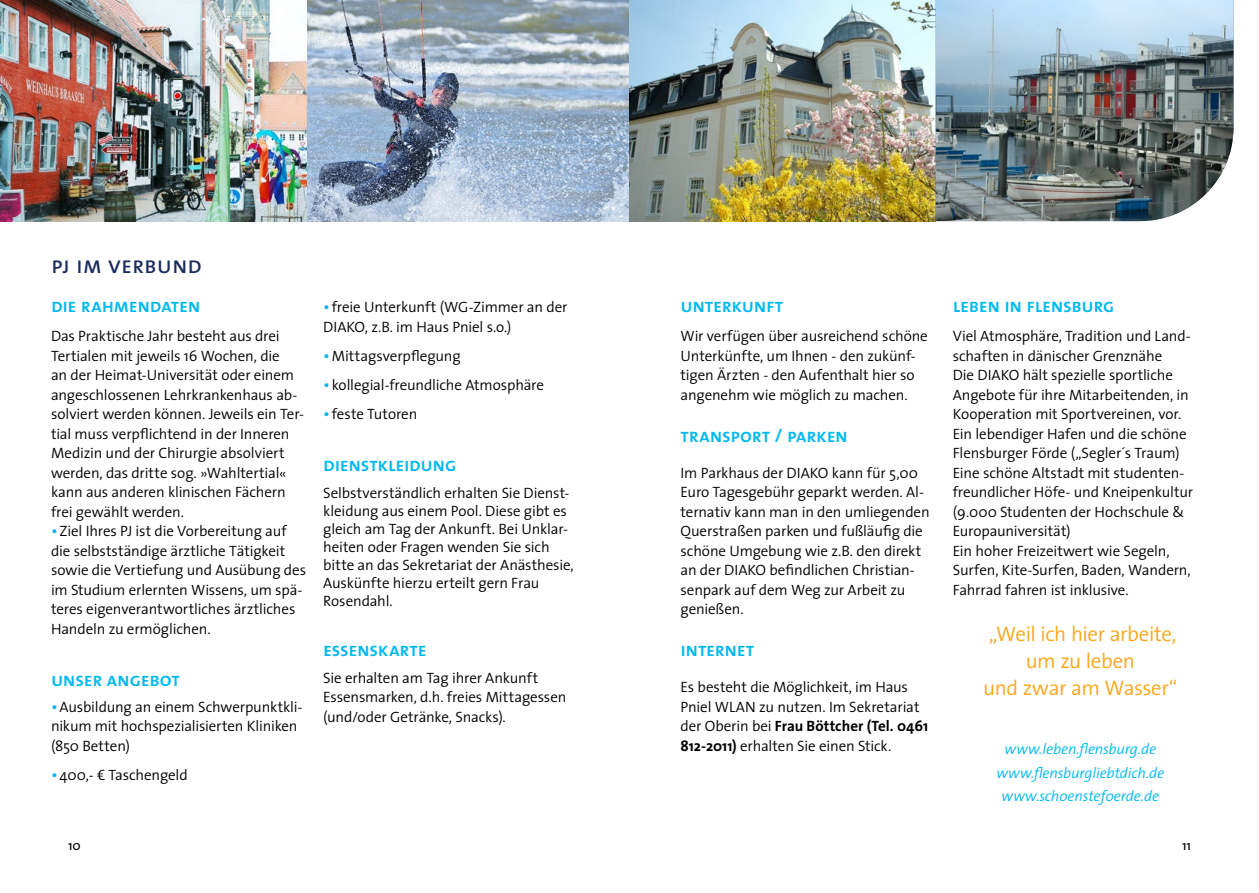
<style>
.page{position:relative;width:1259px;height:893px;background:#fff}
.page>*{position:absolute;margin:0;border:0;box-sizing:border-box;transform-origin:0 0}
.Inhalt_Headline_16pt{font:24px "The Sans Regular Caps";letter-spacing:-.005em;color:#192c5c}
.Zitate{font:300 21px/27px "The Sans";letter-spacing:-.02em;color:#faa61a;text-align:center}
.Inhalt_Headline_13pt{font:19.5px "The Sans Semi Bold Caps";letter-spacing:-.015em;color:#00b9f1}
.Inhalt_Fliesstext{font:300 15px/19.5px "The Sans";letter-spacing:-.01em;color:#000}
.Inhalt_Headline_13pt-2{font:300 15px/18px "The Sans";letter-spacing:-.01em;color:#000}
.Zitatgeber{font:italic 300 15px "The Sans";letter-spacing:-.01em;color:#00b9f1}
.t1{font:13.5px "The Sans";color:#000}
.s1{font-weight:400;font-size:16.5px;color:#00b9f1}
.s2{font-weight:700}
</style>
<div class="page">
<img style="left:306px;top:0;width:323px;height:221px">
<img style="left:0;top:0;width:306px;height:221px">
<img style="left:629px;top:0;width:306px;height:221px">
<img style="left:935px;top:0;width:298px;height:221px">
<p class="Inhalt_Headline_16pt" style="left:51px;top:252px;width:152px">pj im verbund</p>
<p class="Inhalt_Headline_13pt" style="left:51px;top:289px;width:151px">die rahmendaten</p>
<p class="Inhalt_Fliesstext" style="left:51px;top:326px;width:254px">Das Praktische Jahr besteht aus drei Tertialen mit jeweils 16 Wochen, die<br>an der Heimat-Universität oder einem angeschlossenen Lehrkrankenhaus ab&shy;solviert werden können. Jeweils ein Ter&shy;tial muss verpflichtend in der Inneren Medizin und der Chirurgie absolviert werden, das dritte sog. »Wahltertial« kann aus anderen klinischen Fächern frei gewählt werden.</p>
<p class="Inhalt_Fliesstext" style="left:51px;top:521px;width:257px"><span class="s1">•</span>Ziel Ihres PJ ist die Vorbereitung auf die selbstständige ärztliche Tätigkeit sowie die Vertiefung und Ausübung des im Studium erlernten Wissens, um spä&shy;teres eigenverantwortliches ärztliches Handeln zu ermöglichen.</p>
<p class="Inhalt_Headline_13pt" style="left:51px;top:663px;width:130px">unser angebot</p>
<p class="Inhalt_Fliesstext" style="left:51px;top:696px;width:253px"><span class="s1">•</span>Ausbildung an einem Schwerpunktkli&shy;nikum mit hochspezialisierten Kliniken (850 Betten)</p>
<p class="Inhalt_Fliesstext" style="left:51px;top:765px;width:138px"><span class="s1">•</span>400,- € Taschengeld</p>
<p class="Inhalt_Fliesstext" style="left:323px;top:297px;width:246px"><span class="s1">•</span>freie Unterkunft (WG-Zimmer an der<br>DIAKO, z.B. im Haus Pniel s.o.)</p>
<p class="Inhalt_Fliesstext" style="left:323px;top:345px;width:139px"><span class="s1">•</span>Mittagsverpflegung</p>
<p class="Inhalt_Fliesstext" style="left:323px;top:375px;width:222px"><span class="s1">•</span>kollegial-freundliche Atmosphäre</p>
<p class="Inhalt_Fliesstext" style="left:323px;top:404px;width:96px"><span class="s1">•</span>feste Tutoren</p>
<p class="Inhalt_Headline_13pt" style="left:323px;top:448px;width:135px">dienstkleidung</p>
<p class="Inhalt_Headline_13pt-2" style="left:323px;top:483px;width:252px">Selbstverständlich erhalten Sie Dienst&shy;kleidung aus einem Pool. Diese gibt es gleich am Tag der Ankunft. Bei Unklar&shy;heiten oder Fragen wenden Sie sich bitte an das Sekretariat der Anästhesie, Auskünfte hierzu erteilt gern Frau Rosendahl.</p>
<p class="Inhalt_Headline_13pt" style="left:323px;top:633px;width:105px">essenskarte</p>
<p class="Inhalt_Fliesstext" style="left:323px;top:667px;width:245px">Sie erhalten am Tag ihrer Ankunft<br>Essensmarken, d.h. freies Mittagessen (und/oder Getränke, Snacks).</p>
<p class="Inhalt_Headline_13pt" style="left:680px;top:289px;width:104px">unterkunft</p>
<p class="Inhalt_Fliesstext" style="left:680px;top:326px;width:249px">Wir verfügen über ausreichend schöne Unterkünfte, um Ihnen - den zukünf&shy;tigen Ärzten - den Aufenthalt hier so angenehm wie möglich zu machen.</p>
<p class="Inhalt_Headline_13pt" style="left:680px;top:419px;width:169px">transport / parken</p>
<p class="Inhalt_Fliesstext" style="left:680px;top:462px;width:251px">Im Parkhaus der DIAKO kann für 5,00<br>Euro Tagesgebühr geparkt werden. Al&shy;ternativ kann man in den umliegenden<br>Querstraßen parken und fußläufig die schöne Umgebung wie z.B. den direkt an der DIAKO befindlichen Christian&shy;senpark auf dem Weg zur Arbeit zu genießen.</p>
<p class="Inhalt_Headline_13pt" style="left:680px;top:633px;width:75px">internet</p>
<p class="Inhalt_Fliesstext" style="left:680px;top:677px;width:249px">Es besteht die Möglichkeit, im Haus Pniel WLAN zu nutzen. Im Sekretariat der Oberin bei <span class="s2">Frau Böttcher (Tel. 0461<br>812-2011)</span> erhalten Sie einen Stick.</p>
<p class="Inhalt_Headline_13pt" style="left:952px;top:289px;width:163px">leben in flensburg</p>
<p class="Inhalt_Fliesstext" style="left:952px;top:326px;width:239px">Viel Atmosphäre, Tradition und Land&shy;schaften in dänischer Grenznähe</p>
<p class="Inhalt_Fliesstext" style="left:952px;top:365px;width:242px">Die DIAKO hält spezielle sportliche Angebote für ihre Mitarbeitenden, in Kooperation mit Sportvereinen, vor.<br>Ein lebendiger Hafen und die schöne Flensburger Förde („Segler´s Traum)<br>Eine schöne Altstadt mit studenten&shy;freundlicher Höfe- und Kneipenkultur (9.000 Studenten der Hochschule &amp; Europauniversität)</p>
<p class="Inhalt_Fliesstext" style="left:952px;top:540px;width:239px">Ein hoher Freizeitwert wie Segeln,<br>Surfen, Kite-Surfen, Baden, Wandern,<br>Fahrrad fahren ist inklusive.</p>
<p class="Zitate" style="left:983px;top:620px;width:196px">„Weil ich hier arbeite, um zu leben<br>und zwar am Wasser“</p>
<p class="Zitatgeber" style="left:1004px;top:737px;width:153px">www.leben.flensburg.de</p>
<p class="Zitatgeber" style="left:996px;top:760px;width:169px">www.flensburgliebtdich.de</p>
<p class="Zitatgeber" style="left:1001px;top:784px;width:159px">www.schoenstefoerde.de</p>
<p class="t1" style="left:68px;top:835px;width:14px">10</p>
<p class="t1" style="left:1182px;top:835px;width:10px">11</p>
</div>
